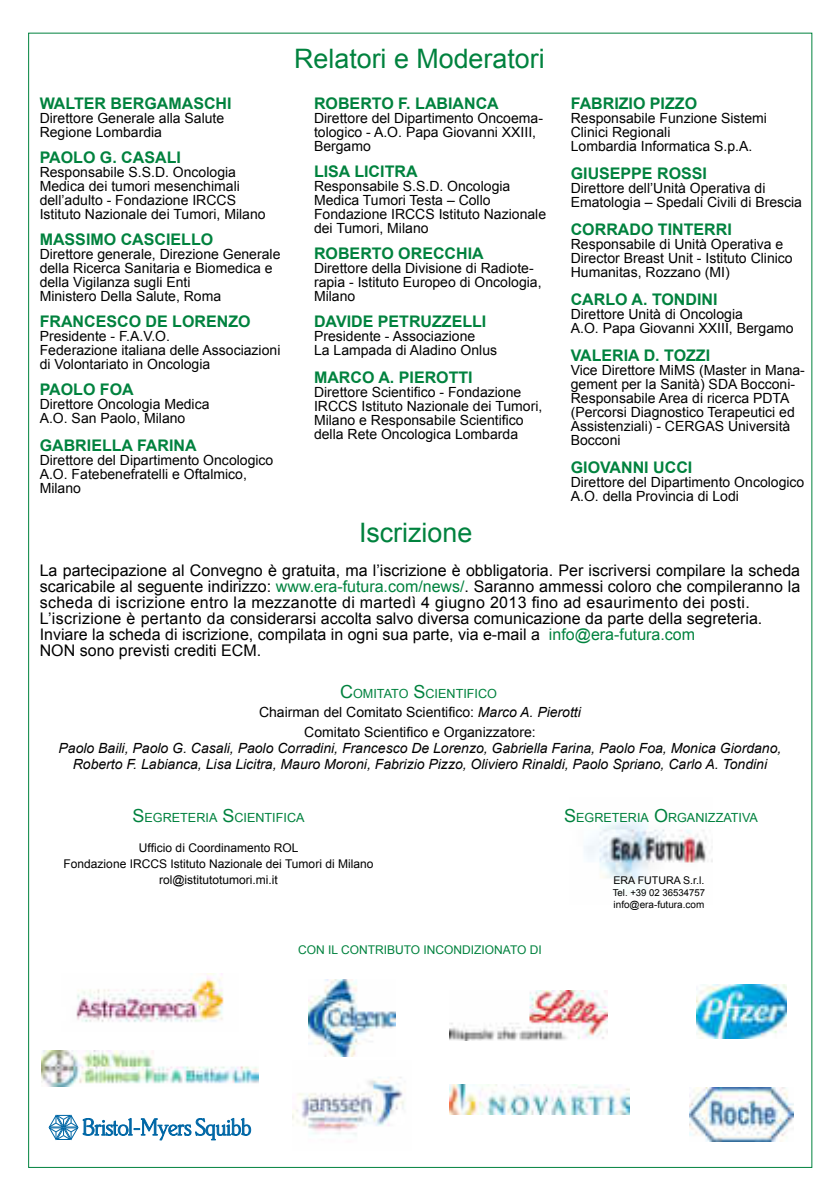
<style>
.page{position:relative;width:840px;height:1191px;background:#fff}
.page>*{position:absolute;margin:0;border:0;box-sizing:border-box;transform-origin:0 0}
.t1{font:26.8px "Arial";color:#00823e}
.t2{font:16px/16px "Arial";color:#000}
.t3{font:700 16px "Arial";color:#00823e}
.t4{font:14px/14px "Arial";color:#000}
.t5{font:italic 14px/16px "Arial";color:#000;text-align:center}
.t6{font:12.6px "Arial";color:#00823e}
.t7{font:12px/16px "Arial";color:#000;text-align:center}
.t8{font:12px "Arial";color:#00823e}
.t9{font:10.6px "Arial";color:#000}
.t10{font:10px "Arial";color:#000}
.t11{font:9.6px "Arial";color:#000}
.s1{color:#00823e}
.s2{font-size:18px}
.s3{font-style:italic}
</style>
<div class="page">
<img style="left:584px;top:820px;width:128px;height:70px">
<img style="left:76px;top:973px;width:148px;height:49px">
<img style="left:41px;top:1050px;width:217px;height:36px">
<svg style="left:48px;top:1114px;width:203px;height:27px"></svg>
<img style="left:308px;top:980px;width:87px;height:76px">
<img style="left:292px;top:1077px;width:113px;height:59px">
<img style="left:449px;top:1085px;width:179px;height:29px">
<img style="left:696px;top:984px;width:89px;height:54px">
<img style="left:689px;top:1087px;width:103px;height:54px">
<img style="left:449px;top:990px;width:158px;height:50px">
<p class="t3" style="left:40px;top:97px;width:193px">WALTER BERGAMASCHI</p>
<p class="t4" style="left:40px;top:112px;width:186px">Direttore Generale alla Salute<br>Regione Lombardia</p>
<p class="t3" style="left:40px;top:151px;width:143px">PAOLO G. CASALI</p>
<p class="t4" style="left:40px;top:166px;width:227px">Responsabile S.S.D. Oncologia Medica dei tumori mesenchimali dell’adulto - Fondazione IRCCS Istituto Nazionale dei Tumori, Milano</p>
<p class="t3" style="left:40px;top:233px;width:175px">MASSIMO CASCIELLO</p>
<p class="t4" style="left:40px;top:247px;width:242px">Direttore generale, Direzione Generale della Ricerca Sanitaria e Biomedica e della Vigilanza sugli Enti<br>Ministero Della Salute, Roma</p>
<p class="t3" style="left:40px;top:315px;width:212px">FRANCESCO DE LORENZO</p>
<p class="t4" style="left:40px;top:330px;width:242px">Presidente - F.A.V.O.<br>Federazione italiana delle Associazioni di Volontariato in Oncologia</p>
<p class="t3" style="left:40px;top:383px;width:95px">PAOLO FOA</p>
<p class="t4" style="left:40px;top:398px;width:171px">Direttore Oncologia Medica<br>A.O. San Paolo, Milano</p>
<p class="t3" style="left:40px;top:439px;width:158px">GABRIELLA FARINA</p>
<p class="t4" style="left:40px;top:454px;width:235px">Direttore del Dipartimento Oncologico<br>A.O. Fatebenefratelli e Oftalmico,<br>Milano</p>
<h1 class="t1" style="left:294px;top:49px;width:252px">Relatori e Moderatori</h1>
<p class="t3" style="left:314px;top:97px;width:186px">ROBERTO F. LABIANCA</p>
<p class="t4" style="left:314px;top:112px;width:230px">Direttore del Dipartimento Oncoema&shy;tologico - A.O. Papa Giovanni XXIII,<br>Bergamo</p>
<p class="t3" style="left:314px;top:165px;width:105px">LISA LICITRA</p>
<p class="t4" style="left:314px;top:180px;width:233px">Responsabile S.S.D. Oncologia<br>Medica Tumori Testa – Collo<br>Fondazione IRCCS Istituto Nazionale dei Tumori, Milano</p>
<p class="t3" style="left:314px;top:247px;width:171px">ROBERTO ORECCHIA</p>
<p class="t4" style="left:314px;top:262px;width:229px">Direttore della Divisione di Radiote&shy;rapia - Istituto Europeo di Oncologia,<br>Milano</p>
<p class="t3" style="left:314px;top:315px;width:174px">DAVIDE PETRUZZELLI</p>
<p class="t4" style="left:314px;top:330px;width:184px">Presidente - Associazione<br>La Lampada di Aladino Onlus</p>
<p class="t3" style="left:314px;top:371px;width:160px">MARCO A. PIEROTTI</p>
<p class="t4" style="left:314px;top:385px;width:230px">Direttore Scientifico - Fondazione IRCCS Istituto Nazionale dei Tumori, Milano e Responsabile Scientifico della Rete Oncologica Lombarda</p>
<h1 class="t1" style="left:359px;top:522px;width:115px">Iscrizione</h1>
<p class="t3" style="left:570px;top:97px;width:128px">FABRIZIO PIZZO</p>
<p class="t4" style="left:570px;top:112px;width:198px">Responsabile Funzione Sistemi<br>Clinici Regionali<br>Lombardia Informatica S.p.A.</p>
<p class="t3" style="left:570px;top:167px;width:138px">GIUSEPPE ROSSI</p>
<p class="t4" style="left:570px;top:182px;width:233px">Direttore dell’Unità Operativa di<br>Ematologia – Spedali Civili di Brescia</p>
<p class="t3" style="left:570px;top:223px;width:162px">CORRADO TINTERRI</p>
<p class="t4" style="left:570px;top:238px;width:223px">Responsabile di Unità Operativa e<br>Director Breast Unit - Istituto Clinico<br>Humanitas, Rozzano (MI)</p>
<p class="t3" style="left:570px;top:293px;width:148px">CARLO A. TONDINI</p>
<p class="t4" style="left:570px;top:308px;width:224px">Direttore Unità di Oncologia<br>A.O. Papa Giovanni XXIII, Bergamo</p>
<p class="t3" style="left:570px;top:349px;width:141px">VALERIA D. TOZZI</p>
<p class="t4" style="left:570px;top:364px;width:235px">Vice Direttore MiMS (Master in Mana&shy;gement per la Sanità) SDA Bocconi-<br>Responsabile Area di ricerca PDTA (Percorsi Diagnostico Terapeutici ed<br>Assistenziali) - CERGAS Università<br>Bocconi</p>
<p class="t3" style="left:570px;top:461px;width:123px">GIOVANNI UCCI</p>
<p class="t4" style="left:570px;top:476px;width:235px">Direttore del Dipartimento Oncologico<br>A.O. della Provincia di Lodi</p>
<p class="t2" style="left:40px;top:562px;width:761px">La partecipazione al Convegno è gratuita, ma l’iscrizione è obbligatoria. Per iscriversi compilare la scheda scaricabile al seguente indirizzo: <span class="s1">www.era-futura.com/news/</span>. Saranno ammessi coloro che compileranno la scheda di iscrizione entro la mezzanotte di martedì 4 giugno 2013 fino ad esaurimento dei posti.<br>L’iscrizione è pertanto da considerarsi accolta salvo diversa comunicazione da parte della segreteria.<br>Inviare la scheda di iscrizione, compilata in ogni sua parte, via e-mail a <span class="s1">info@era-futura.com<br></span>NON sono previsti crediti ECM.</p>
<p class="t6" style="left:340px;top:686px;width:158px"><span class="s2">C</span>OMITATO <span class="s2">S</span>CIENTIFICO</p>
<p class="t4" style="left:259px;top:702px;width:323px;line-height:20px;text-align:center">Chairman del Comitato Scientifico: <span class="s3">Marco A. Pierotti<br></span>Comitato Scientifico e Organizzatore:</p>
<p class="t5" style="left:58px;top:741px;width:724px">Paolo Baili, Paolo G. Casali, Paolo Corradini, Francesco De Lorenzo, Gabriella Farina, Paolo Foa, Monica Giordano,<br>Roberto F. Labianca, Lisa Licitra, Mauro Moroni, Fabrizio Pizzo, Oliviero Rinaldi, Paolo Spriano, Carlo A. Tondini</p>
<p class="t6" style="left:132px;top:810px;width:173px"><span class="s2">S</span>EGRETERIA <span class="s2">S</span>CIENTIFICA</p>
<p class="t7" style="left:64px;top:839px;width:311px">Ufficio di Coordinamento ROL<br>Fondazione IRCCS Istituto Nazionale dei Tumori di Milano rol@istitutotumori.mi.it</p>
<p class="t8" style="left:298px;top:945px;width:245px">CON IL CONTRIBUTO INCONDIZIONATO DI</p>
<p class="t6" style="left:563px;top:810px;width:195px"><span class="s2">S</span>EGRETERIA <span class="s2">O</span>RGANIZZATIVA</p>
<p class="t9" style="left:613px;top:876px;width:92px">ERA FUTURA S.r.l.</p>
<p class="t11" style="left:612px;top:889px;width:94px">Tel. +39 02 36534757</p>
<p class="t10" style="left:613px;top:900px;width:92px">info@era-futura.com</p>
</div>
